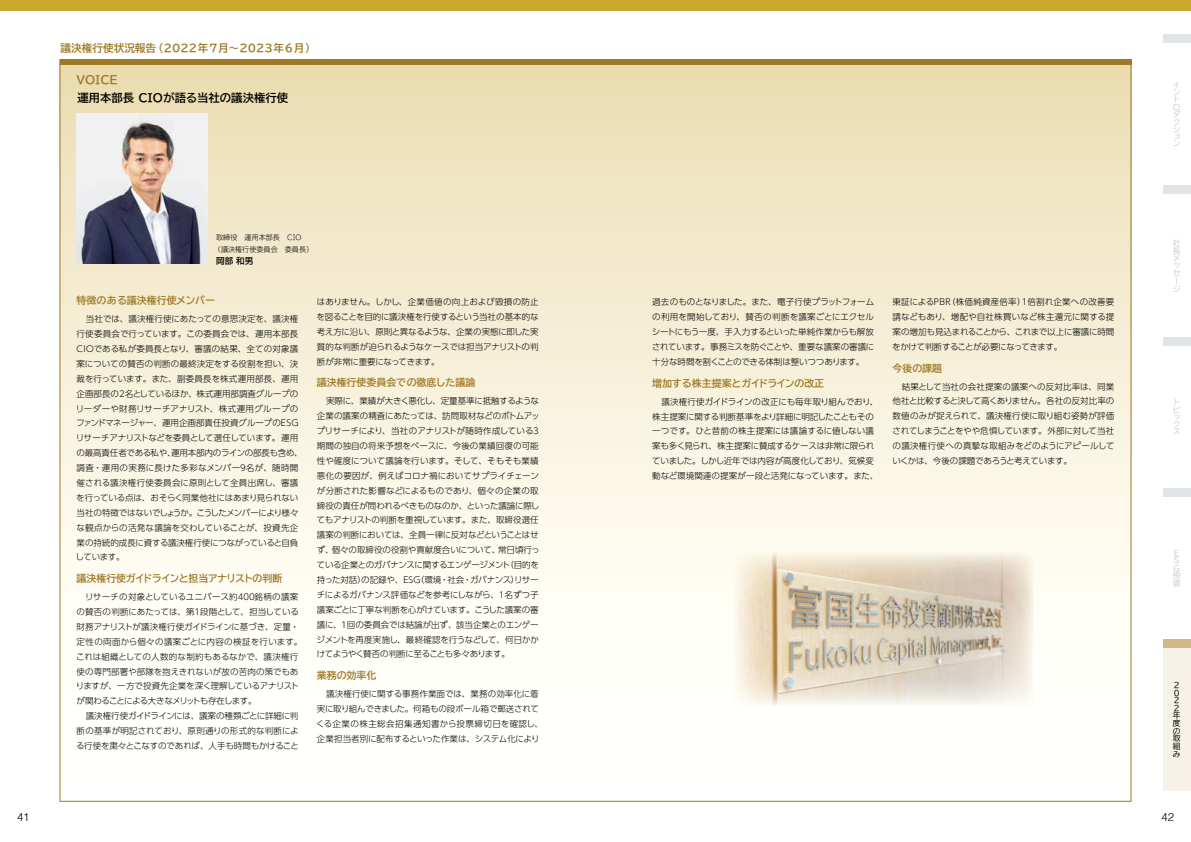
<style>
.page{position:relative;width:1191px;height:842px;background:#fff}
.page>*{position:absolute;margin:0;border:0;box-sizing:border-box;transform-origin:0 0}
.t1{font:700 11.3px "TBUD Go Std";color:#000}
.t2{font:700 11.3px "TBUD Go Std";color:#9f7925}
.t3{font:300 11.3px "Helvetica";color:#000}
.t4{font:700 10.6px "TBUD Go Std";color:#9f7925}
.t5{font:700 9.9px "TBUD Go Std";color:#9f7925}
.t6{font:700 9.9px "TBUD Go Std";letter-spacing:-.06em;color:#9f7925}
.t7{font:300 8.5px/14.9px "UD Shin Go Pro";letter-spacing:-.01em;color:#000;text-align:justify}
.t8{font:700 8.5px "TBUD Go Std";color:#000}
.t9{font:7.8px/7.3px "TBUD Go Std";color:#c9caca}
.t10{font:7.8px/7.6px "TBUD Go Std";color:#000}
.t11{font:300 7.1px/11.3px "TBUD Go Std Super";color:#000}
</style>
<div class="page">
<div style="left:60px;top:60px;width:1071px;height:741px;background:linear-gradient(to bottom,#eddfb6,#fff)"></div>
<div style="left:60px;top:60px;width:1071px;height:5px;background:#9f7925"></div>
<div style="left:1162px;top:185px;width:29px;height:9px;background:#e1e5e8"></div>
<div style="left:1162px;top:337px;width:29px;height:8px;background:#e1e5e8"></div>
<div style="left:1162px;top:488px;width:29px;height:9px;background:#e1e5e8"></div>
<div style="left:1162px;top:639px;width:29px;height:152px;background:#f6f2e8"></div>
<div style="left:1162px;top:34px;width:29px;height:9px;background:#e1e5e8"></div>
<div style="left:1162px;top:639px;width:29px;height:9px;background:#cfb987"></div>
<div style="left:0;top:0;width:1191px;height:11px;background:#caa72d"></div>
<img style="left:77px;top:113px;width:130px;height:151px">
<img style="left:733px;top:553px;width:300px;height:153px">
<p class="t4" style="left:61px;top:39px;width:256px">議決権行使状況報告（2022年7月～2023年6月）</p>
<h1 class="t2" style="left:77px;top:70px;width:43px">VOICE</h1>
<h1 class="t1" style="left:78px;top:89px;width:212px">運用本部長 CIOが語る当社の議決権行使</h1>
<p class="t11" style="left:214px;top:232px;width:101px;text-indent:2px">取締役　運用本部長　CIO<br>（議決権行使委員会　委員長）</p>
<p class="t8" style="left:216px;top:254px;width:39px">岡部 和男</p>
<p class="t5" style="left:77px;top:293px;width:140px">特徴のある議決権行使メンバー</p>
<p class="t7" style="left:76px;top:311px;width:229px;text-align:left;text-indent:10px">当社では、議決権行使にあたっての意思決定を、議決権行使委員会で行っています。この委員会では、運用本部長<br>CIOである私が委員長となり、審議の結果、全ての対象議案についての賛否の判断の最終決定をする役割を担い、決裁を行っています。また、副委員長を株式運用部長、運用企画部長の2名としているほか、株式運用部調査グループのリーダーや財務リサーチアナリスト、株式運用グループのファンドマネージャー、運用企画部責任投資グループのESGリサーチアナリストなどを委員として選任しています。運用の最高責任者である私や、運用本部内のラインの部長も含め、調査・運用の実務に長けた多彩なメンバー9名が、随時開催される議決権行使委員会に原則として全員出席し、審議を行っている点は、おそらく同業他社にはあまり見られない当社の特徴ではないでしょうか。こうしたメンバーにより様々な観点からの活発な議論を交わしていることが、投資先企業の持続的成長に資する議決権行使につながっていると自負しています。</p>
<p class="t6" style="left:77px;top:570px;width:207px">議決権行使ガイドラインと担当アナリストの判断</p>
<p class="t7" style="left:76px;top:589px;width:228px;text-align:left;text-indent:9px">リサーチの対象としているユニバース約400銘柄の議案の賛否の判断にあたっては、第1段階として、担当している財務アナリストが議決権行使ガイドラインに基づき、定量・定性の両面から個々の議案ごとに内容の検証を行います。これは組織としての人数的な制約もあるなかで、議決権行使の専門部署や部隊を抱えきれないが故の苦肉の策でもありますが、一方で投資先企業を深く理解しているアナリストが関わることによる大きなメリットも存在します。</p>
<p class="t7" style="left:76px;top:708px;width:224px;text-indent:10px">議決権行使ガイドラインには、議案の種類ごとに詳細に判断の基準が明記されており、原則通りの形式的な判断による行使を粛々とこなすのであれば、人手も時間もかけること</p>
<p class="t7" style="left:317px;top:294px;width:224px">はありません。しかし、企業価値の向上および毀損の防止を図ることを目的に議決権を行使するという当社の基本的な考え方に沿い、原則と異なるような、企業の実態に即した実質的な判断が迫られるようなケースでは担当アナリストの判断が非常に重要になってきます。</p>
<p class="t5" style="left:317px;top:375px;width:160px">議決権行使委員会での徹底した議論</p>
<p class="t7" style="left:316px;top:393px;width:225px;text-indent:10px">実際に、業績が大きく悪化し、定量基準に抵触するような企業の議案の精査にあたっては、訪問取材などのボトムアップリサーチにより、当社のアナリストが随時作成している3期間の独自の将来予想をベースに、今後の業績回復の可能性や確度について議論を行います。そして、そもそも業績悪化の要因が、例えばコロナ禍においてサプライチェーンが分断された影響などによるものであり、個々の企業の取締役の責任が問われるべきものなのか、といった議論に際してもアナリストの判断を重視しています。また、取締役選任議案の判断においては、全員一律に反対などということはせず、個々の取締役の役割や貢献度合いについて、常日頃行っている企業とのガバナンスに関するエンゲージメント（目的を持った対話）の記録や、ESG（環境・社会・ガバナンス）リサーチによるガバナンス評価などを参考にしながら、1名ずつ子議案ごとに丁寧な判断を心がけています。こうした議案の審議に、1回の委員会では結論が出ず、該当企業とのエンゲージメントを再度実施し、最終確認を行うなどして、何日かかけてようやく賛否の判断に至ることも多々あります。</p>
<p class="t5" style="left:317px;top:667px;width:61px">業務の効率化</p>
<p class="t7" style="left:316px;top:686px;width:228px;text-align:left;text-indent:10px">議決権行使に関する事務作業面では、業務の効率化に着実に取り組んできました。何箱もの段ボール箱で郵送されてくる企業の株主総会招集通知書から投票締切日を確認し、企業担当者別に配布するといった作業は、システム化により</p>
<p class="t7" style="left:652px;top:294px;width:224px">過去のものとなりました。また、電子行使プラットフォームの利用を開始しており、賛否の判断を議案ごとにエクセルシートにもう一度、手入力するといった単純作業からも解放されています。事務ミスを防ぐことや、重要な議案の審議に十分な時間を割くことのできる体制は整いつつあります。</p>
<p class="t5" style="left:652px;top:375px;width:173px">増加する株主提案とガイドラインの改正</p>
<p class="t7" style="left:652px;top:394px;width:228px;text-align:left;text-indent:9px">議決権行使ガイドラインの改正にも毎年取り組んでおり、株主提案に関する判断基準をより詳細に明記したこともその一つです。ひと昔前の株主提案には議論するに値しない議案も多く見られ、株主提案に賛成するケースは非常に限られていました。しかし近年では内容が高度化しており、気候変動など環境関連の提案が一段と活発になっています。また、</p>
<p class="t7" style="left:892px;top:294px;width:224px">東証によるPBR（株価純資産倍率）1倍割れ企業への改善要請などもあり、増配や自社株買いなど株主還元に関する提案の増加も見込まれることから、これまで以上に審議に時間をかけて判断することが必要になってきます。</p>
<p class="t5" style="left:892px;top:360px;width:51px">今後の課題</p>
<p class="t7" style="left:892px;top:378px;width:224px;text-indent:9px">結果として当社の会社提案の議案への反対比率は、同業他社と比較すると決して高くありません。各社の反対比率の数値のみが捉えられて、議決権行使に取り組む姿勢が評価されてしまうことをやや危惧しています。外部に対して当社の議決権行使への真摯な取組みをどのようにアピールしていくかは、今後の課題であろうと考えています。</p>
<p class="t9" style="left:1172px;top:81px;width:9px">イントロダクション</p>
<p class="t9" style="left:1172px;top:239px;width:9px;line-height:7.7px">社長メッセージ</p>
<p class="t9" style="left:1172px;top:398px;width:9px">トピックス</p>
<p class="t9" style="left:1172px;top:549px;width:9px;line-height:7.6px">Ｅ<br>Ｓ<br>Ｇ投資</p>
<p class="t10" style="left:1172px;top:681px;width:9px">２<br>０<br>２<br>２年度の取組み</p>
<h1 class="t3" style="left:17px;top:807px;width:14px">41</h1>
<h1 class="t3" style="left:1161px;top:807px;width:14px">42</h1>
</div>
